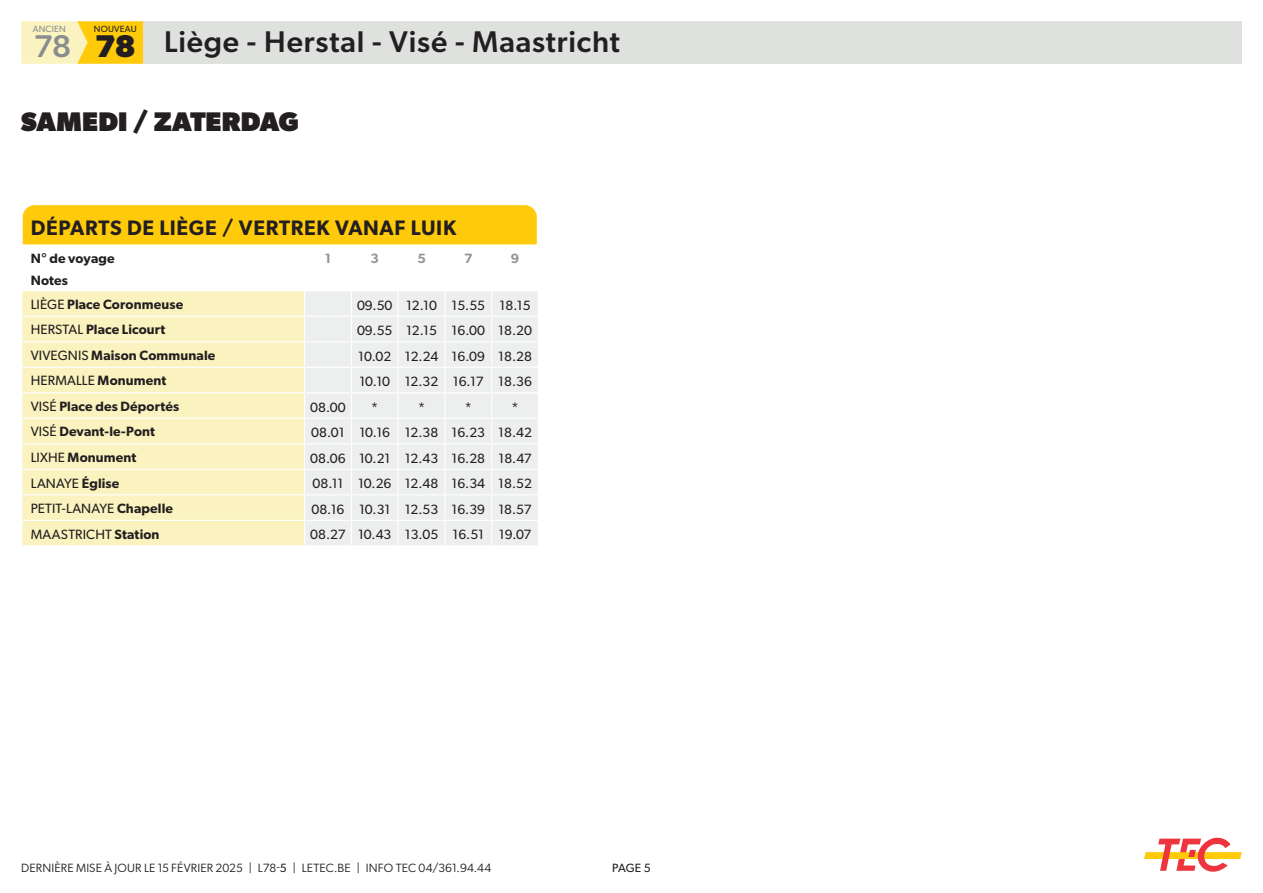
<style>
.page{position:relative;width:1263px;height:893px;background:#fff}
.page>*{position:absolute;margin:0;border:0;box-sizing:border-box;transform-origin:0 0}
.t1{font:500 31.5px "Gibson";color:#8a8d8e}
.t2{font:700 31.5px "Gibson";color:#231f20}
.t3{font:500 30px "Gibson";letter-spacing:.025em;color:#231f20}
.t4{font:800 27px "Gibson";letter-spacing:.01em;color:#231f20}
.t5{font:600 21px "Gibson";letter-spacing:.03em;color:#231f20}
.t6{font:13.5px "Gibson";color:#231f20}
.t7{font:600 13.5px "Gibson";letter-spacing:.01em;color:#231f20}
.t8{font:600 13.5px "Gibson";color:#939598}
.t9{font:12px "Gibson";letter-spacing:.01em;color:#231f20}
.t10{font:12px "Gibson";color:#231f20}
.t11{font:9px "Gibson";letter-spacing:.025em;color:#231f20}
.t12{font:9px "Gibson";letter-spacing:.025em;color:#8a8d8e}
.s1{font-weight:400}
.s2{font-weight:600}
.s3{font-style:inherit}
</style>
<div class="page">
<div style="left:143px;top:21px;width:1099px;height:43px;background:#dfe1df"></div>
<div style="left:77px;top:21px;width:66px;height:43px;background:#feca0a"></div>
<svg style="left:21px;top:21px;width:67px;height:43px;background:#fbefb1"></svg>
<svg style="left:1144px;top:837px;width:98px;height:35px"></svg>
<svg style="left:22px;top:204px;width:516px;height:341px"></svg>
<p class="t12" style="left:33px;top:24px;width:35px">ANCIEN</p>
<p class="t11" style="left:94px;top:24px;width:44px">NOUVEAU</p>
<h1 class="t2" style="left:95px;top:28px;width:42px">78</h1>
<h1 class="t1" style="left:34px;top:27px;width:39px">78</h1>
<h2 class="t3" style="left:164px;top:23px;width:457px">Liège - Herstal - Visé - Maastricht</h2>
<p class="t4" style="left:21px;top:105px;width:279px">SAMEDI / ZATERDAG</p>
<p class="t5" style="left:31px;top:215px;width:427px">DÉPARTS DE LIÈGE / VERTREK VANAF LUIK</p>
<p class="t7" style="left:31px;top:250px;width:85px">N° de voyage</p>
<p class="t8" style="left:325px;top:250px;width:8px">1</p>
<p class="t8" style="left:371px;top:250px;width:10px">3</p>
<p class="t8" style="left:417px;top:250px;width:10px">5</p>
<p class="t8" style="left:464px;top:250px;width:10px">7</p>
<p class="t8" style="left:511px;top:250px;width:10px">9</p>
<p class="t7" style="left:31px;top:272px;width:39px">Notes</p>
<p class="t7" style="left:31px;top:296px;width:154px"><span class="s1">LIÈGE</span> Place Coronmeuse</p>
<p class="t6" style="left:357px;top:297px;width:37px">09.50</p>
<p class="t6" style="left:406px;top:297px;width:32px">12.10</p>
<p class="t6" style="left:451px;top:297px;width:35px">15.55</p>
<p class="t6" style="left:500px;top:297px;width:32px">18.15</p>
<p class="t7" style="left:31px;top:322px;width:136px"><span class="s1">HERSTAL</span> Place Licourt</p>
<p class="t6" style="left:357px;top:322px;width:37px">09.55</p>
<p class="t6" style="left:406px;top:322px;width:32px">12.15</p>
<p class="t6" style="left:452px;top:322px;width:35px">16.00</p>
<p class="t6" style="left:498px;top:322px;width:35px">18.20</p>
<p class="t7" style="left:31px;top:347px;width:186px"><span class="s1">VIVEGNIS</span> Maison Communale</p>
<p class="t6" style="left:358px;top:348px;width:35px">10.02</p>
<p class="t6" style="left:405px;top:348px;width:35px">12.24</p>
<p class="t6" style="left:452px;top:348px;width:35px">16.09</p>
<p class="t6" style="left:498px;top:348px;width:35px">18.28</p>
<p class="t6" style="left:31px;top:373px;width:137px">HERMALLE <span class="s2">Monument</span></p>
<p class="t6" style="left:359px;top:373px;width:32px">10.10</p>
<p class="t6" style="left:405px;top:373px;width:35px">12.32</p>
<p class="t6" style="left:453px;top:373px;width:32px">16.17</p>
<p class="t6" style="left:498px;top:373px;width:35px">18.36</p>
<p class="t7" style="left:31px;top:398px;width:150px"><span class="s1">VISÉ</span> Place des Déportés</p>
<p class="t6" style="left:310px;top:399px;width:37px">08.00</p>
<p class="t6" style="left:371px;top:399px;width:9px">*</p>
<p class="t6" style="left:418px;top:399px;width:9px">*</p>
<p class="t6" style="left:465px;top:399px;width:9px">*</p>
<p class="t6" style="left:512px;top:399px;width:9px">*</p>
<p class="t7" style="left:31px;top:424px;width:126px"><span class="s1">VISÉ</span> Devant-le-Pont</p>
<p class="t6" style="left:311px;top:424px;width:35px">08.01</p>
<p class="t6" style="left:359px;top:424px;width:32px">10.16</p>
<p class="t6" style="left:405px;top:424px;width:35px">12.38</p>
<p class="t6" style="left:451px;top:424px;width:35px">16.23</p>
<p class="t6" style="left:498px;top:424px;width:35px">18.42</p>
<p class="t7" style="left:31px;top:449px;width:107px"><span class="s1">LIXHE</span> Monument</p>
<p class="t6" style="left:310px;top:450px;width:37px">08.06</p>
<p class="t6" style="left:359px;top:450px;width:33px">10.21</p>
<p class="t6" style="left:405px;top:450px;width:35px">12.43</p>
<p class="t6" style="left:451px;top:450px;width:35px">16.28</p>
<p class="t6" style="left:498px;top:450px;width:35px">18.47</p>
<p class="t6" style="left:31px;top:475px;width:90px">LANAYE <span class="s2">Église</span></p>
<p class="t6" style="left:312px;top:475px;width:32px">08.11</p>
<p class="t6" style="left:358px;top:475px;width:35px">10.26</p>
<p class="t6" style="left:405px;top:475px;width:35px">12.48</p>
<p class="t6" style="left:451px;top:475px;width:35px">16.34</p>
<p class="t6" style="left:498px;top:475px;width:35px">18.52</p>
<p class="t6" style="left:31px;top:500px;width:144px">PETIT-LANAYE <span class="s2">Chapelle</span></p>
<p class="t6" style="left:311px;top:501px;width:35px">08.16</p>
<p class="t6" style="left:359px;top:501px;width:33px">10.31</p>
<p class="t6" style="left:405px;top:501px;width:35px">12.53</p>
<p class="t6" style="left:451px;top:501px;width:35px">16.39</p>
<p class="t6" style="left:498px;top:501px;width:35px">18.57</p>
<p class="t6" style="left:31px;top:526px;width:130px">MAASTRICHT <span class="s2">Station</span></p>
<p class="t6" style="left:310px;top:526px;width:37px">08.27</p>
<p class="t6" style="left:358px;top:526px;width:35px">10.43</p>
<p class="t6" style="left:405px;top:526px;width:35px">13.05</p>
<p class="t6" style="left:452px;top:526px;width:33px">16.51</p>
<p class="t6" style="left:499px;top:526px;width:34px">19.07</p>
<p class="t9" style="left:21px;top:859px;width:472px">DERNIÈRE MISE À JOUR LE 15 FÉVRIER 2025 | L78-<span class="s3">5</span> | LETEC.BE | INFO TEC 04/361.94.44</p>
<p class="t10" style="left:612px;top:860px;width:40px">PAGE 5</p>
</div>
